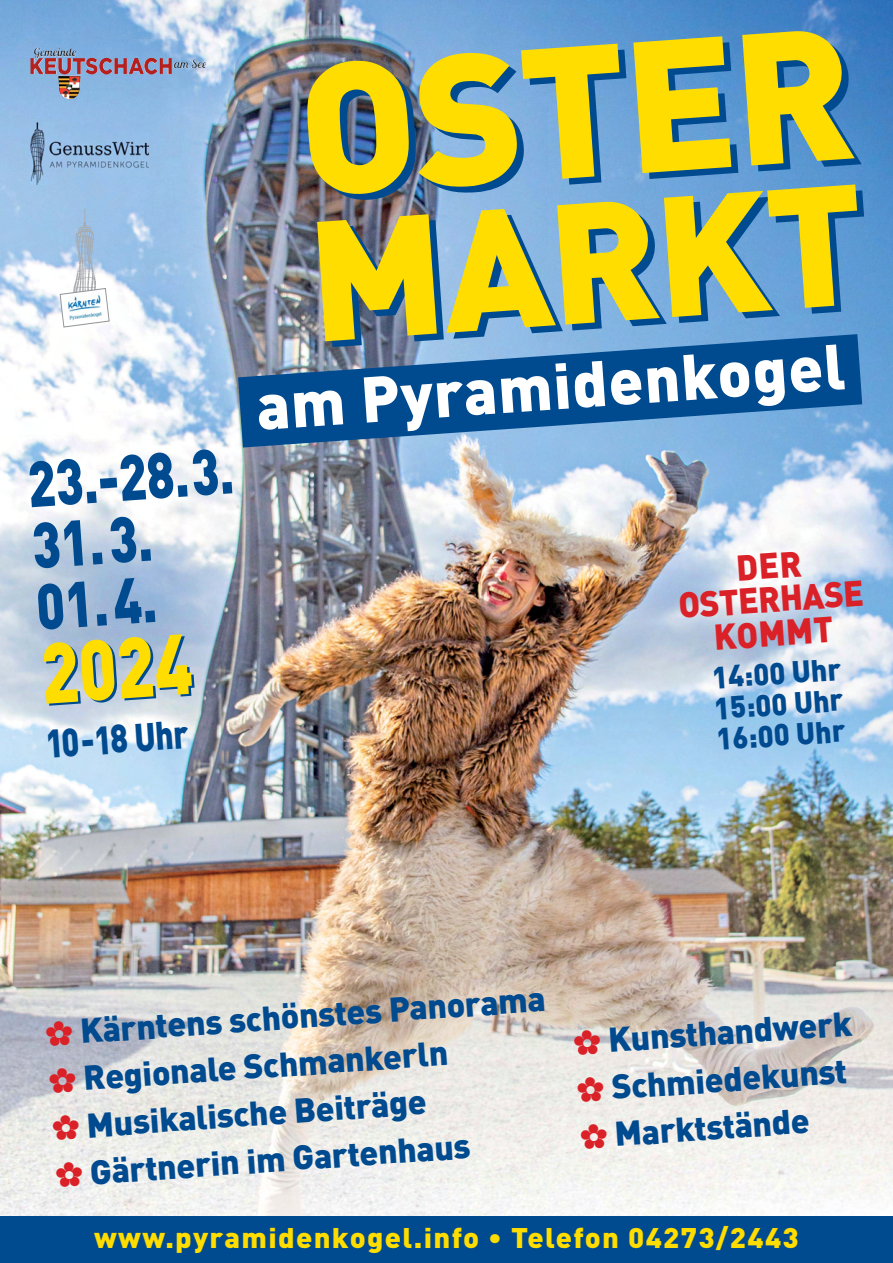
<style>
.page{position:relative;width:893px;height:1263px;background:#fff}
.page>*{position:absolute;margin:0;border:0;box-sizing:border-box;transform-origin:0 0}
.t1{font:900 183.75px "DIN Pro";color:#fd0}
.t2{font:900 167.85px "DIN Pro";color:#fd0}
.t3{font:900 84.3px "DIN Pro";color:#fd0;scale:.82 1}
.t4{font:900 63.6px/61.5px "DIN Pro";color:#004a8f;scale:.8 1}
.t5{font:900 63.6px "DIN Pro";color:#fff}
.t6{font:900 39.15px "DIN Pro";color:#004a8f;scale:.82 1}
.t7{font:900 35.55px/33.8px "DIN Pro";color:#da2128;text-align:center;scale:.95 1}
.t8{font:900 33.9px/47.1px "DIN Pro";color:#004a8f}
.t9{font:900 30.45px/31px "DIN Pro";color:#004a8f;text-align:justify;scale:.95 1}
.t10{font:900 28.05px "DIN Pro";letter-spacing:.045em;color:#fd0;scale:1.04 1}
.s1{color:#da2128}
</style>
<div class="page">
<img style="left:0;top:0;width:893px;height:787px">
<svg style="left:60px;top:208px;width:50px;height:119px"></svg>
<img style="left:65px;top:291px;width:39px;height:32px">
<img style="left:18px;top:40px;width:203px;height:68px">
<img style="left:30px;top:58px;width:34px;height:16px">
<img style="left:30px;top:123px;width:119px;height:62px">
<svg style="left:238px;top:334px;width:624px;height:113px;fill:#004a8f"></svg>
<img style="left:0;top:787px;width:893px;height:429px">
<div style="left:0;top:1216px;width:893px;height:47px;background:#004a8f"></div>
<h3 class="t4" style="left:26px;top:460px;width:260px;rotate:-4deg">23.-28.3.<br>31.3.<br>01.4.</h3>
<h3 class="t3" style="left:39px;top:644px;width:186px;rotate:-4deg">2024</h3>
<p class="t6" style="left:45px;top:730px;width:176px;rotate:-4deg">10-18 Uhr</p>
<h1 class="t1" style="left:295px;top:66px;width:557px;rotate:-4deg">OSTER</h1>
<h2 class="t2" style="left:305px;top:223px;width:558px;rotate:-4deg">MARKT</h2>
<h3 class="t5" style="left:255px;top:385px;width:592px;rotate:-4deg">am Pyramidenkogel</h3>
<p class="t7" style="left:675px;top:559px;width:197px;rotate:-4deg">DER<br>OSTERHASE<br>KOMMT</p>
<p class="t9" style="left:711px;top:665px;width:138px;rotate:-4deg">14:00 Uhr 15:00 Uhr 16:00 Uhr</p>
<p class="t8" style="left:44px;top:1013px;width:503px;rotate:-4deg"><span class="s1">✿</span> Kärntens schönstes Panorama <span class="s1">✿</span> Regionale Schmankerln<br><span class="s1">✿</span> Musikalische Beiträge<br><span class="s1">✿</span> Gärtnerin im Gartenhaus</p>
<p class="t8" style="left:572px;top:1022px;width:281px;rotate:-4deg"><span class="s1">✿</span> Kunsthandwerk <span class="s1">✿</span> Schmiedekunst <span class="s1">✿</span> Marktstände</p>
<p class="t10" style="left:94px;top:1228px;width:679px">www.pyramidenkogel.info • Telefon 04273/2443</p>
</div>
